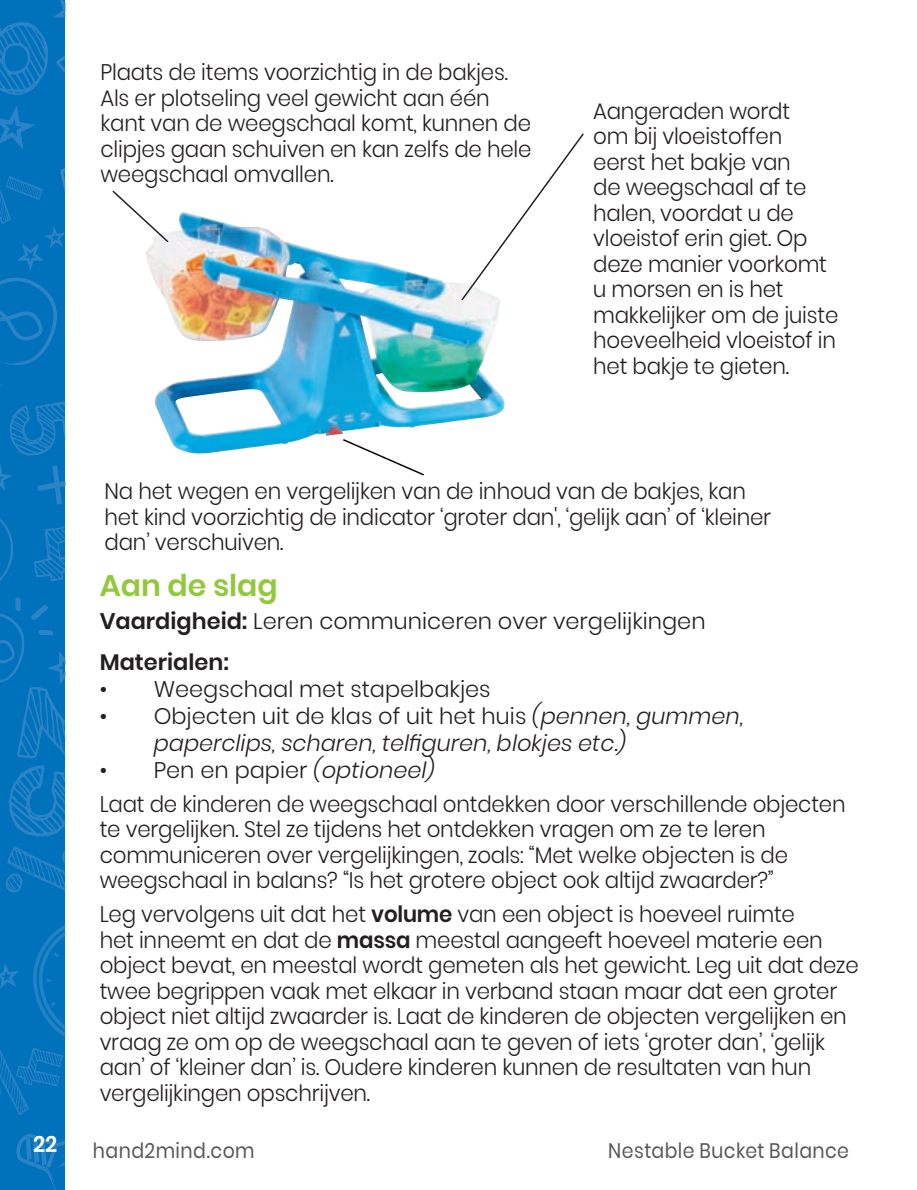
<style>
.page{position:relative;width:917px;height:1190px;background:#fff}
.page>*{position:absolute;margin:0;border:0;box-sizing:border-box;transform-origin:0 0}
.t1{font:600 30px "Poppins";color:#94c83c}
.t2{font:300 22.5px/25.5px "Poppins";letter-spacing:-.01em;color:#231f20;scale:.95 1}
.t3{font:300 22.5px/40.5px "Poppins";letter-spacing:-.01em;color:#231f20}
.t4{font:italic 300 22.5px/27px "Poppins";color:#231f20}
.t5{font:600 22.5px "Poppins";color:#fff;scale:.95 1}
.t6{font:21px "Poppins";letter-spacing:.025em;color:#57585a;scale:.9 1}
.s1{font-weight:600}
.s2{font-style:normal}
.s3{font-style:italic}
</style>
<div class="page">
<div style="left:0;top:0;width:65px;height:1190px;background:#0072bc"></div>
<svg style="left:0;top:963px;width:19px;height:26px"></svg>
<svg style="left:16px;top:1134px;width:49px;height:56px"></svg>
<svg style="left:0;top:105px;width:35px;height:44px"></svg>
<svg style="left:6px;top:846px;width:59px;height:46px"></svg>
<svg style="left:0;top:278px;width:65px;height:178px"></svg>
<svg style="left:0;top:1048px;width:63px;height:67px"></svg>
<svg style="left:0;top:168px;width:65px;height:103px"></svg>
<svg style="left:33px;top:925px;width:32px;height:112px"></svg>
<svg style="left:0;top:464px;width:65px;height:372px"></svg>
<svg style="left:376px;top:455px;width:48px;height:21px"></svg>
<img style="left:145px;top:212px;width:360px;height:243px">
<svg style="left:112px;top:190px;width:58px;height:54px"></svg>
<svg style="left:460px;top:133px;width:124px;height:169px"></svg>
<svg style="left:0;top:0;width:65px;height:95px"></svg>
<p class="t2" style="left:100px;top:60px;width:455px">Plaats de items voorzichtig in de bakjes.<br>Als er plotseling veel gewicht aan één kant van de weegschaal komt, kunnen de clipjes gaan schuiven en kan zelfs de hele weegschaal omvallen.</p>
<p class="t2" style="left:593px;top:98px;width:260px">Aangeraden wordt<br>om bij vloeistoffen eerst het bakje van<br>de weegschaal af te halen, voordat u de vloeistof erin giet. Op deze manier voorkomt u morsen en is het makkelijker om de juiste hoeveelheid vloeistof in het bakje te gieten.</p>
<p class="t2" style="left:105px;top:478px;width:703px">Na het wegen en vergelijken van de inhoud van de bakjes, kan het kind voorzichtig de indicator ‘groter dan', ‘gelijk aan’ of ‘kleiner dan’ verschuiven.</p>
<h1 class="t1" style="left:100px;top:568px;width:180px">Aan de slag</h1>
<p class="t3" style="left:100px;top:601px;width:607px"><span class="s1">Vaardigheid:</span> Leren communiceren over vergelijkingen<br><span class="s1">Materialen:</span></p>
<p class="t3" style="left:100px;top:668px;width:392px">• Weegschaal met stapelbakjes</p>
<p class="t4" style="left:154px;top:702px;width:591px;text-indent:-54px"><span class="s2">• Objecten uit de klas of uit het huis</span> (pennen, gummen, paperclips, scharen, telfiguren, blokjes etc.)</p>
<p class="t3" style="left:100px;top:753px;width:747px;line-height:34.2px">• Pen en papier <span class="s3">(optioneel)<br></span>Laat de kinderen de weegschaal ontdekken door verschillende objecten</p>
<p class="t2" style="left:100px;top:817px;width:726px">te vergelijken. Stel ze tijdens het ontdekken vragen om ze te leren communiceren over vergelijkingen, zoals: “Met welke objecten is de weegschaal in balans? “Is het grotere object ook altijd zwaarder?”</p>
<p class="t2" style="left:100px;top:902px;width:800px">Leg vervolgens uit dat het <span class="s1">volume</span> van een object is hoeveel ruimte<br>het inneemt en dat de <span class="s1">massa</span> meestal aangeeft hoeveel materie een object bevat, en meestal wordt gemeten als het gewicht. Leg uit dat deze twee begrippen vaak met elkaar in verband staan maar dat een groter object niet altijd zwaarder is. Laat de kinderen de objecten vergelijken en vraag ze om op de weegschaal aan te geven of iets ‘groter dan’, ‘gelijk aan’ of ‘kleiner dan’ is. Oudere kinderen kunnen de resultaten van hun vergelijkingen opschrijven.</p>
<p class="t5" style="left:33px;top:1130px;width:27px">22</p>
<p class="t6" style="left:93px;top:1138px;width:181px">hand2mind.com</p>
<p class="t6" style="left:608px;top:1138px;width:269px">Nestable Bucket Balance</p>
</div>
